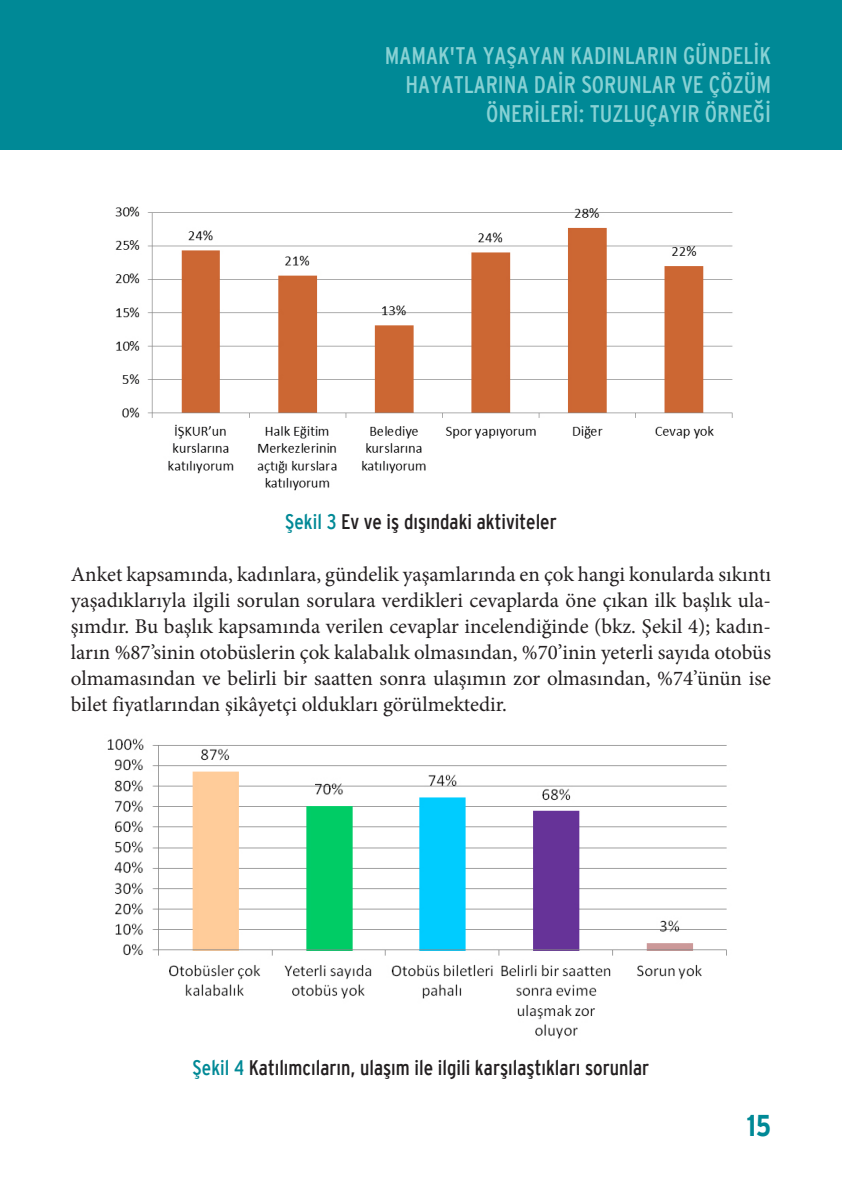
<style>
.page{position:relative;width:842px;height:1191px;background:#fff}
.page>*{position:absolute;margin:0;border:0;box-sizing:border-box;transform-origin:0 0}
.t1{font:700 condensed 30px "Interstate";color:#008996}
.t2{font:condensed 24px/28.8px "Interstate";color:#88d1d4;text-align:right}
.konusmalar{font:21px/26px "Minion Pro";color:#231f20;text-align:justify}
.konusmalar-2{font:condensed 21px "Interstate";color:#231f20}
.s1{color:#008996}
</style>
<div class="page">
<div style="left:0;top:0;width:842px;height:150px;background:#008996"></div>
<img style="left:115px;top:206px;width:618px;height:285px">
<img style="left:107px;top:738px;width:620px;height:301px">
<p class="t2" style="left:385px;top:41px;width:388px">MAMAK'TA YAŞAYAN KADINLARIN GÜNDELİK<br>HAYATLARINA DAİR SORUNLAR VE ÇÖZÜM<br>ÖNERİLERİ: TUZLUÇAYIR ÖRNEĞİ</p>
<p class="konusmalar-2" style="left:285px;top:509px;width:273px"><span class="s1">Şekil 3</span> Ev ve iş dışındaki aktiviteler</p>
<p class="konusmalar" style="left:71px;top:561px;width:702px">Anket kapsamında, kadınlara, gündelik yaşamlarında en çok hangi konularda sıkıntı yaşadıklarıyla ilgili sorulan sorulara verdikleri cevaplarda öne çıkan ilk başlık ula&shy;şımdır. Bu başlık kapsamında verilen cevaplar incelendiğinde (bkz. Şekil 4); kadın&shy;ların %87’sinin otobüslerin çok kalabalık olmasından, %70’inin yeterli sayıda otobüs olmamasından ve belirli bir saatten sonra ulaşımın zor olmasından, %74’ünün ise bilet fiyatlarından şikâyetçi oldukları görülmektedir.</p>
<p class="konusmalar-2" style="left:193px;top:1055px;width:458px"><span class="s1">Şekil 4</span> Katılımcıların, ulaşım ile ilgili karşılaştıkları sorunlar</p>
<h1 class="t1" style="left:747px;top:1108px;width:26px">15</h1>
</div>
